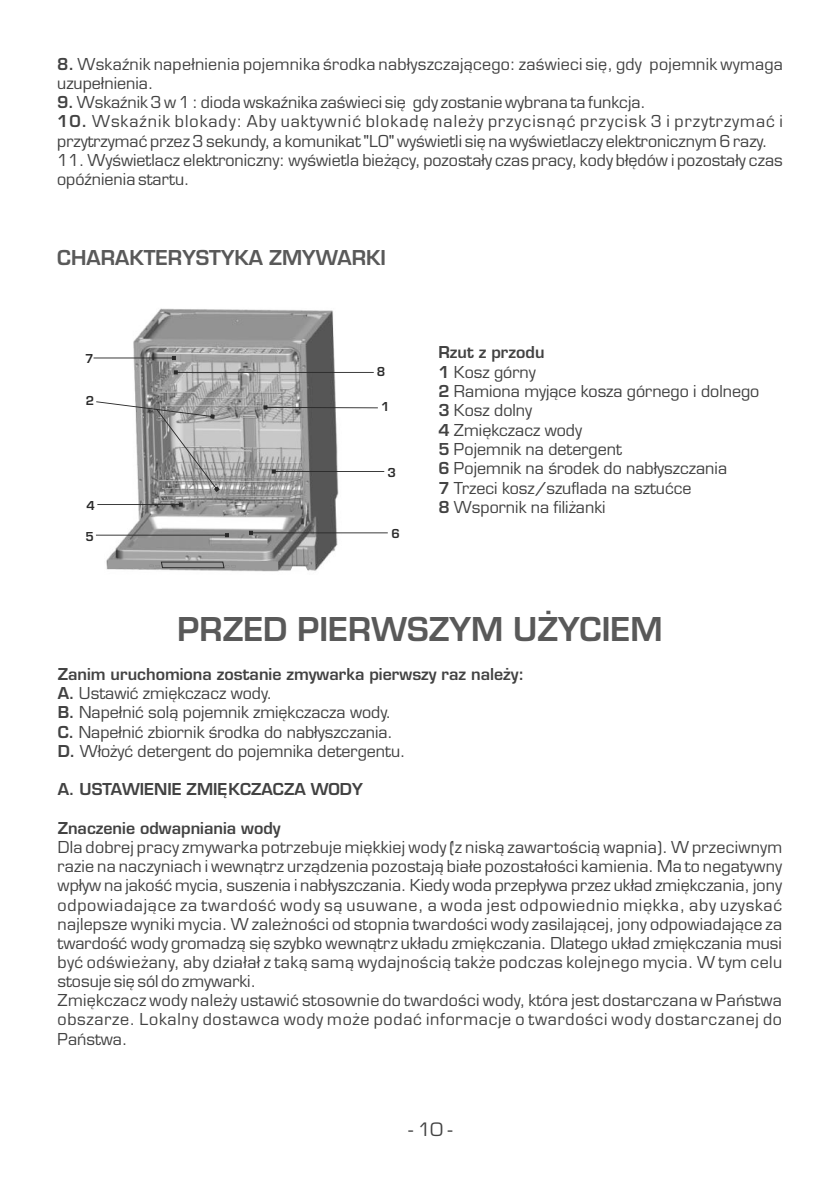
<style>
.page{position:relative;width:840px;height:1191px;background:#fff}
.page>*{position:absolute;margin:0;border:0;box-sizing:border-box;transform-origin:0 0}
.t1{font:700 32px "Euromode";color:#595959}
.t2{font:700 20px "Euromode";color:#595959}
.t3{font:18px "Euromode";color:#424242}
.t4{font:16px/19.2px "Euromode";color:#424242}
.t5{font:700 16px "Euromode";color:#424242}
.t6{font:700 12px "Euromode";color:#2a2a2a}
.s1{font-weight:700}
</style>
<div class="page">
<img style="left:104px;top:308px;width:244px;height:264px">
<svg style="left:263px;top:405px;width:4px;height:4px"></svg>
<hr style="left:265px;top:407px;width:112px;height:1px;background:#2a2a2a">
<svg style="left:174px;top:370px;width:199px;height:4px"></svg>
<svg style="left:249px;top:531px;width:4px;height:4px"></svg>
<hr style="left:251px;top:532px;width:136px;height:1px;background:#2a2a2a">
<svg style="left:172px;top:356px;width:4px;height:4px"></svg>
<hr style="left:93px;top:357px;width:81px;height:1px;background:#2a2a2a">
<svg style="left:96px;top:401px;width:123px;height:91px"></svg>
<svg style="left:179px;top:502px;width:4px;height:4px"></svg>
<hr style="left:97px;top:504px;width:84px;height:1px;background:#2a2a2a">
<svg style="left:225px;top:533px;width:4px;height:4px"></svg>
<hr style="left:96px;top:534px;width:131px;height:1px;background:#2a2a2a">
<svg style="left:271px;top:469px;width:4px;height:4px"></svg>
<hr style="left:273px;top:471px;width:111px;height:1px;background:#2a2a2a">
<svg style="left:290px;top:566px;width:18px;height:5px"></svg>
<svg style="left:107px;top:560px;width:171px;height:9px;background:#919191"></svg>
<p class="t4" style="left:57px;top:56px;width:726px"><span class="s1">8.</span> Wskaźnik napełnienia pojemnika środka nabłyszczającego: zaświeci się, gdy pojemnik wymaga uzupełnienia.</p>
<p class="t4" style="left:57px;top:94px;width:590px"><span class="s1">9.</span> Wskaźnik 3 w 1 : dioda wskaźnika zaświeci się gdy zostanie wybrana ta funkcja.</p>
<p class="t4" style="left:57px;top:114px;width:726px"><span class="s1">10.</span> Wskaźnik blokady: Aby uaktywnić blokadę należy przycisnąć przycisk 3 i przytrzymać i przytrzymać przez 3 sekundy, a komunikat "LO" wyświetli się na wyświetlaczy elektronicznym 6 razy.</p>
<p class="t4" style="left:57px;top:152px;width:726px">11. Wyświetlacz elektroniczny: wyświetla bieżący, pozostały czas pracy, kody błędów i pozostały czas opóźnienia startu.</p>
<p class="t2" style="left:57px;top:249px;width:330px">CHARAKTERYSTYKA ZMYWARKI</p>
<p class="t6" style="left:85px;top:353px;width:10px">7</p>
<p class="t6" style="left:86px;top:396px;width:10px">2</p>
<p class="t6" style="left:377px;top:367px;width:10px">8</p>
<p class="t6" style="left:381px;top:401px;width:10px">1</p>
<p class="t6" style="left:387px;top:468px;width:10px">3</p>
<p class="t6" style="left:87px;top:500px;width:10px">4</p>
<p class="t6" style="left:85px;top:531px;width:10px">5</p>
<p class="t6" style="left:391px;top:529px;width:10px">6</p>
<p class="t4" style="left:438px;top:344px;width:322px"><span class="s1">Rzut z przodu<br>1</span> Kosz górny<br><span class="s1">2</span> Ramiona myjące kosza górnego i dolnego<br><span class="s1">3</span> Kosz dolny<br><span class="s1">4</span> Zmiękczacz wody<br><span class="s1">5</span> Pojemnik na detergent<br><span class="s1">6</span> Pojemnik na środek do nabłyszczania<br><span class="s1">7</span> Trzeci kosz/szuflada na sztućce<br><span class="s1">8</span> Wspornik na filiżanki</p>
<h1 class="t1" style="left:177px;top:616px;width:486px">PRZED PIERWSZYM UŻYCIEM</h1>
<p class="t4" style="left:58px;top:665px;width:468px"><span class="s1">Zanim uruchomiona zostanie zmywarka pierwszy raz należy:<br>A.</span> Ustawić zmiękczacz wody.<br><span class="s1">B.</span> Napełnić solą pojemnik zmiękczacza wody.<br><span class="s1">C.</span> Napełnić zbiornik środka do nabłyszczania.<br><span class="s1">D.</span> Włożyć detergent do pojemnika detergentu.</p>
<p class="t5" style="left:58px;top:783px;width:306px">A. USTAWIENIE ZMIĘKCZACZA WODY</p>
<p class="t5" style="left:58px;top:821px;width:224px">Znaczenie odwapniania wody</p>
<p class="t4" style="left:57px;top:839px;width:725px">Dla dobrej pracy zmywarka potrzebuje miękkiej wody (z niską zawartością wapnia). W przeciwnym razie na naczyniach i wewnątrz urządzenia pozostają białe pozostałości kamienia. Ma to negatywny wpływ na jakość mycia, suszenia i nabłyszczania. Kiedy woda przepływa przez układ zmiękczania, jony odpowiadające za twardość wody są usuwane, a woda jest odpowiednio miękka, aby uzyskać najlepsze wyniki mycia. W zależności od stopnia twardości wody zasilającej, jony odpowiadające za twardość wody gromadzą się szybko wewnątrz układu zmiękczania. Dlatego układ zmiękczania musi być odświeżany, aby działał z taką samą wydajnością także podczas kolejnego mycia. W tym celu stosuje się sól do zmywarki.<br>Zmiękczacz wody należy ustawić stosownie do twardości wody, która jest dostarczana w Państwa obszarze. Lokalny dostawca wody może podać informacje o twardości wody dostarczanej do Państwa.</p>
<p class="t3" style="left:408px;top:1121px;width:45px">- 10 -</p>
</div>
